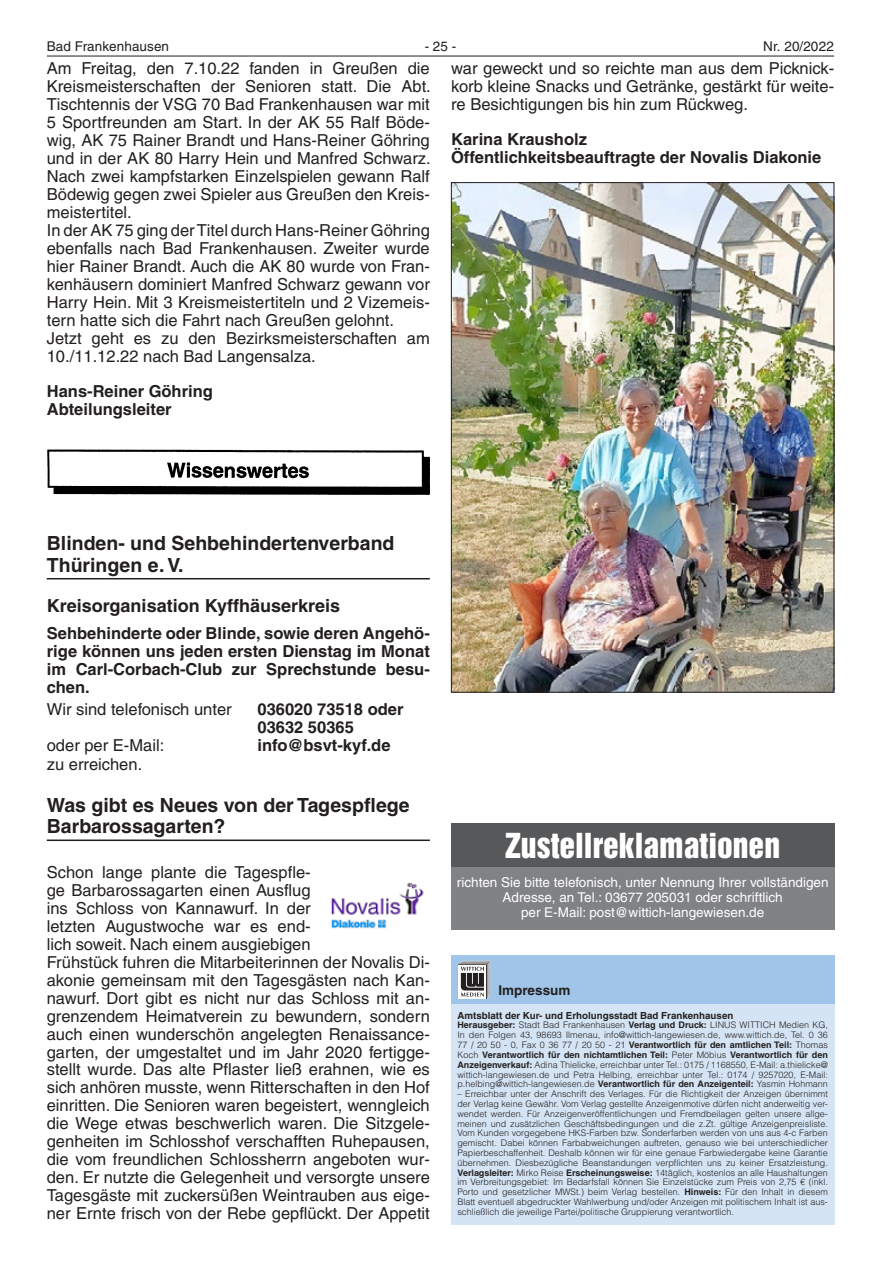
<style>
.page{position:relative;width:881px;height:1263px;background:#fff}
.page>*{position:absolute;margin:0;border:0;box-sizing:border-box;transform-origin:0 0}
.Zustell_ueber{font:31.5px "Helvetica Inserat LT";color:#fff}
.Überschrift{font:700 19.5px/21.3px "Helvetica LT";color:#231f20}
.Zwischenüberschrift{font:700 18px "Helvetica LT";color:#231f20}
.t1{font:16.5px/18px "Helvetica LT";color:#231f20;text-align:justify}
.t2{font:700 16.5px/18px "Helvetica LT";color:#231f20;text-align:justify}
.Zustell_norm{font:13.5px/14.7px "Helvetica LT";color:#fff;text-align:center}
.t3{font:13.5px "Helvetica LT";letter-spacing:.005em;color:#231f20}
.Impressum_kopfz{font:700 13.5px "Helvetica LT";color:#231f20}
.Impressum_oben{font:700 9.75px "Helvetica LT";color:#231f20}
.Impressum_Norm{font:300 9px/9.8px "Helvetica LT";color:#231f20;text-align:justify}
.s1{font-weight:700}
</style>
<div class="page">
<hr style="left:47px;top:56px;width:786px;height:1px;background:#231f20">
<img style="left:453px;top:184px;width:378px;height:506px">
<div style="left:451px;top:823px;width:382px;height:106px;background:#808285"></div>
<div style="left:451px;top:823px;width:382px;height:44px;background:#57585a"></div>
<div style="left:451px;top:992px;width:382px;height:233px;background:#d4e4f4"></div>
<div style="left:451px;top:955px;width:382px;height:49px;background:#a0c5e8"></div>
<svg style="left:458px;top:961px;width:32px;height:38px"></svg>
<hr style="left:47px;top:578px;width:382px;height:1px;background:#231f20">
<hr style="left:47px;top:839px;width:382px;height:2px;background:#231f20">
<img style="left:47px;top:450px;width:382px;height:44px">
<img style="left:331px;top:882px;width:93px;height:47px">
<p class="t3" style="left:47px;top:38px;width:124px">Bad Frankenhausen</p>
<p class="t3" style="left:424px;top:38px;width:33px">- 25 -</p>
<p class="t3" style="left:763px;top:38px;width:72px">Nr. 20/2022</p>
<p class="t1" style="left:451px;top:60px;width:384px">war geweckt und so reichte man aus dem Picknick&shy;korb kleine Snacks und Getränke, gestärkt für weite&shy;re Besichtigungen bis hin zum Rückweg.</p>
<p class="t2" style="left:451px;top:130px;width:137px">Karina Krausholz</p>
<p class="t2" style="left:451px;top:148px;width:371px">Öffentlichkeitsbeauftragte der Novalis Diakonie</p>
<p class="t1" style="left:47px;top:60px;width:385px">Am Freitag, den 7.10.22 fanden in Greußen die Kreismeisterschaften der Senioren statt. Die Abt.<br>Tischtennis der VSG 70 Bad Frankenhausen war mit 5 Sportfreunden am Start. In der AK 55 Ralf Böde&shy;wig, AK 75 Rainer Brandt und Hans-Reiner Göhring und in der AK 80 Harry Hein und Manfred Schwarz.<br>Nach zwei kampfstarken Einzelspielen gewann Ralf Bödewig gegen zwei Spieler aus Greußen den Kreis&shy;meistertitel.</p>
<p class="t1" style="left:47px;top:221px;width:384px">In der AK 75 ging der Titel durch Hans-Reiner Göhring ebenfalls nach Bad Frankenhausen. Zweiter wurde hier Rainer Brandt. Auch die AK 80 wurde von Fran&shy;kenhäusern dominiert Manfred Schwarz gewann vor Harry Hein. Mit 3 Kreismeistertiteln und 2 Vizemeis&shy;tern hatte sich die Fahrt nach Greußen gelohnt.</p>
<p class="t1" style="left:47px;top:329px;width:384px">Jetzt geht es zu den Bezirksmeisterschaften am<br>10./11.12.22 nach Bad Langensalza.</p>
<p class="t2" style="left:47px;top:382px;width:167px">Hans-Reiner Göhring</p>
<p class="t2" style="left:47px;top:400px;width:126px">Abteilungsleiter</p>
<p class="Überschrift" style="left:47px;top:532px;width:349px">Blinden- und Sehbehindertenverband<br>Thüringen e. V.</p>
<p class="Zwischenüberschrift" style="left:47px;top:595px;width:295px">Kreisorganisation Kyffhäuserkreis</p>
<p class="t2" style="left:47px;top:624px;width:384px">Sehbehinderte oder Blinde, sowie deren Angehö&shy;rige können uns jeden ersten Dienstag im Monat im Carl-Corbach-Club zur Sprechstunde besu&shy;chen.</p>
<p class="t1" style="left:47px;top:700px;width:186px">Wir sind telefonisch unter</p>
<p class="t2" style="left:257px;top:700px;width:147px">036020 73518 oder</p>
<p class="t2" style="left:257px;top:718px;width:98px">03632 50365</p>
<p class="t1" style="left:47px;top:737px;width:119px">oder per E-Mail:</p>
<p class="t2" style="left:257px;top:736px;width:134px">info@bsvt-kyf.de</p>
<p class="t1" style="left:47px;top:755px;width:97px">zu erreichen.</p>
<p class="Überschrift" style="left:47px;top:794px;width:364px">Was gibt es Neues von der Tagespflege<br>Barbarossagarten?</p>
<p class="t1" style="left:47px;top:863px;width:384px;text-align:left">Schon lange plante die Tagespfle-<br>ge Barbarossagarten einen Ausflug<br>ins Schloss von Kannawurf. In der<br>letzten Augustwoche war es end-<br>lich soweit. Nach einem ausgiebigen<br>Frühstück fuhren die Mitarbeiterinnen der Novalis Di&shy;akonie gemeinsam mit den Tagesgästen nach Kan&shy;nawurf. Dort gibt es nicht nur das Schloss mit an&shy;grenzendem Heimatverein zu bewundern, sondern auch einen wunderschön angelegten Renaissance&shy;garten, der umgestaltet und im Jahr 2020 fertigge&shy;stellt wurde. Das alte Pflaster ließ erahnen, wie es sich anhören musste, wenn Ritterschaften in den Hof einritten. Die Senioren waren begeistert, wenngleich die Wege etwas beschwerlich waren. Die Sitzgele&shy;genheiten im Schlosshof verschafften Ruhepausen, die vom freundlichen Schlossherrn angeboten wur&shy;den. Er nutzte die Gelegenheit und versorgte unsere Tagesgäste mit zuckersüßen Weintrauben aus eige&shy;ner Ernte frisch von der Rebe gepflückt. Der Appetit</p>
<p class="Zustell_ueber" style="left:505px;top:826px;width:276px">Zustellreklamationen</p>
<p class="Zustell_norm" style="left:456px;top:875px;width:373px">richten Sie bitte telefonisch, unter Nennung Ihrer vollständigen<br>Adresse, an Tel.: 03677 205031 oder schriftlich<br>per E-Mail: post@wittich-langewiesen.de</p>
<p class="Impressum_kopfz" style="left:498px;top:982px;width:74px">Impressum</p>
<p class="Impressum_oben" style="left:457px;top:1009px;width:277px">Amtsblatt der Kur- und Erholungsstadt Bad Frankenhausen</p>
<p class="Impressum_Norm" style="left:457px;top:1020px;width:372px"><span class="s1">Herausgeber:</span> Stadt Bad Frankenhausen <span class="s1">Verlag und Druck:</span> LINUS WITTICH Medien KG, In den Folgen 43, 98693 Ilmenau, info@wittich-langewiesen.de, www.wittich.de, Tel. 0 36<br>77 / 20 50 - 0, Fax 0 36 77 / 20 50 - 21 <span class="s1">Verantwortlich für den amtlichen Teil:</span> Thomas Koch <span class="s1">Verantwortlich für den nichtamtlichen Teil:</span> Peter Möbius <span class="s1">Verantwortlich für den Anzeigenverkauf:</span> Adina Thielicke, erreichbar unter Tel.: 0175 / 1168550, E-Mail: a.thielicke@ wittich-langewiesen.de und Petra Helbing, erreichbar unter Tel.: 0174 / 9257020, E-Mail: p.helbing@wittich-langewiesen.de <span class="s1">Verantwortlich für den Anzeigenteil:</span> Yasmin Hohmann</p>
<p class="Impressum_Norm" style="left:457px;top:1089px;width:372px">– Erreichbar unter der Anschrift des Verlages. Für die Richtigkeit der Anzeigen übernimmt der Verlag keine Gewähr. Vom Verlag gestellte Anzeigenmotive dürfen nicht anderweitig ver&shy;wendet werden. Für Anzeigenveröffentlichungen und Fremdbeilagen gelten unsere allge&shy;meinen und zusätzlichen Geschäftsbedingungen und die z.Zt. gültige Anzeigenpreisliste.<br>Vom Kunden vorgegebene HKS-Farben bzw. Sonderfarben werden von uns aus 4-c Farben gemischt. Dabei können Farbabweichungen auftreten, genauso wie bei unterschiedlicher Papierbeschaffenheit. Deshalb können wir für eine genaue Farbwiedergabe keine Garantie übernehmen. Diesbezügliche Beanstandungen verpflichten uns zu keiner Ersatzleistung.<br><span class="s1">Verlagsleiter:</span> Mirko Reise <span class="s1">Erscheinungsweise:</span> 14täglich, kostenlos an alle Haushaltungen im Verbreitungsgebiet: Im Bedarfsfall können Sie Einzelstücke zum Preis von 2,75 € (inkl.<br>Porto und gesetzlicher MWSt.) beim Verlag bestellen. <span class="s1">Hinweis:</span> Für den Inhalt in diesem Blatt eventuell abgedruckter Wahlwerbung und/oder Anzeigen mit politischem Inhalt ist aus&shy;schließlich die jeweilige Partei/politische Gruppierung verantwortlich.</p>
</div>
